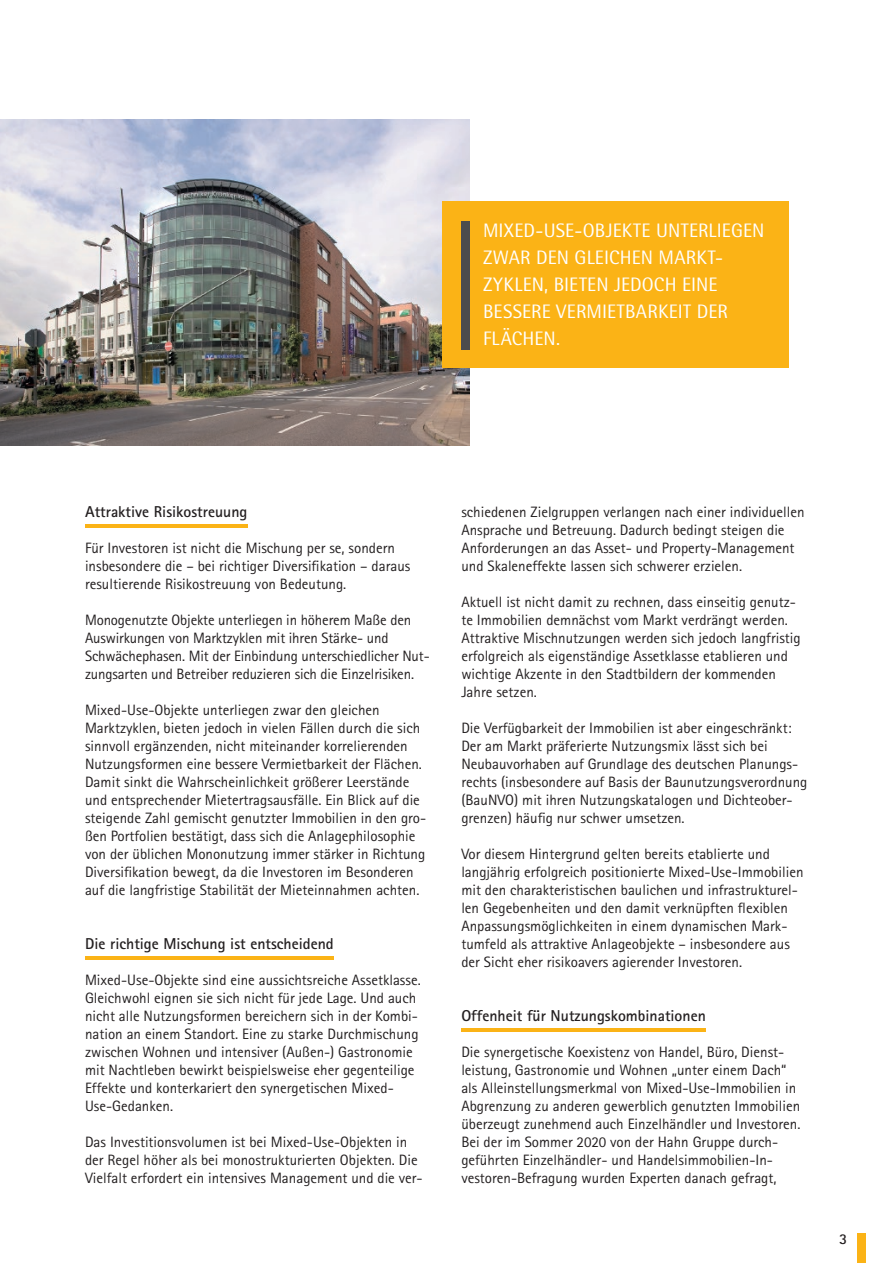
<style>
.page{position:relative;width:893px;height:1263px;background:#fff}
.page>*{position:absolute;margin:0;border:0;box-sizing:border-box;transform-origin:0 0}
.t1{font:19.5px/27px "Rotis Semi Sans Std";letter-spacing:.005em;color:#fff}
.t2{font:700 15.75px "Rotis Sans Serif Std";color:#231f20}
.t3{font:15px/18px "Rotis Sans Serif Std";color:#231f20}
.t4{font:700 15px "Rotis Sans Serif Std";color:#231f20}
</style>
<div class="page">
<div style="left:857px;top:1233px;width:8px;height:30px;background:#fbb316"></div>
<hr style="left:85px;top:525px;width:162px;height:3px;background:#fbb316">
<hr style="left:85px;top:957px;width:249px;height:3px;background:#fbb316">
<hr style="left:461px;top:1029px;width:245px;height:3px;background:#fbb316">
<img style="left:0;top:119px;width:470px;height:326px">
<div style="left:442px;top:201px;width:347px;height:167px;background:#fbb316"></div>
<div style="left:461px;top:222px;width:9px;height:128px;background:#4b4c4d"></div>
<h1 class="t1" style="left:483px;top:217px;width:283px">MIXED-USE-OBJEKTE UNTERLIEGEN<br>ZWAR DEN GLEICHEN MARKT-<br>ZYKLEN, BIETEN JEDOCH EINE<br>BESSERE VERMIETBARKEIT DER<br>FLÄCHEN.</h1>
<p class="t2" style="left:85px;top:502px;width:164px">Attraktive Risikostreuung</p>
<p class="t3" style="left:85px;top:539px;width:327px">Für Investoren ist nicht die Mischung per se, sondern insbesondere die – bei richtiger Diversifikation – daraus resultierende Risikostreuung von Bedeutung.</p>
<p class="t3" style="left:85px;top:611px;width:346px">Monogenutzte Objekte unterliegen in höherem Maße den Auswirkungen von Marktzyklen mit ihren Stärke- und Schwächephasen. Mit der Einbindung unterschiedlicher Nut&shy;zungsarten und Betreiber reduzieren sich die Einzelrisiken.</p>
<p class="t3" style="left:85px;top:701px;width:343px">Mixed-Use-Objekte unterliegen zwar den gleichen Marktzyklen, bieten jedoch in vielen Fällen durch die sich sinnvoll ergänzenden, nicht miteinander korrelierenden Nutzungsformen eine bessere Vermietbarkeit der Flächen.<br>Damit sinkt die Wahrscheinlichkeit größerer Leerstände und entsprechender Mietertragsausfälle. Ein Blick auf die steigende Zahl gemischt genutzter Immobilien in den gro&shy;ßen Portfolien bestätigt, dass sich die Anlagephilosophie von der üblichen Mononutzung immer stärker in Richtung Diversifikation bewegt, da die Investoren im Besonderen auf die langfristige Stabilität der Mieteinnahmen achten.</p>
<p class="t2" style="left:85px;top:934px;width:250px">Die richtige Mischung ist entscheidend</p>
<p class="t3" style="left:85px;top:971px;width:337px">Mixed-Use-Objekte sind eine aussichtsreiche Assetklasse.<br>Gleichwohl eignen sie sich nicht für jede Lage. Und auch nicht alle Nutzungsformen bereichern sich in der Kombi&shy;nation an einem Standort. Eine zu starke Durchmischung zwischen Wohnen und intensiver (Außen-) Gastronomie mit Nachtleben bewirkt beispielsweise eher gegenteilige Effekte und konterkariert den synergetischen Mixed-Use-Gedanken.</p>
<p class="t3" style="left:85px;top:1133px;width:339px">Das Investitionsvolumen ist bei Mixed-Use-Objekten in der Regel höher als bei monostrukturierten Objekten. Die<br>Vielfalt erfordert ein intensives Management und die ver-</p>
<p class="t3" style="left:461px;top:503px;width:345px">schiedenen Zielgruppen verlangen nach einer individuellen Ansprache und Betreuung. Dadurch bedingt steigen die Anforderungen an das Asset- und Property-Management und Skaleneffekte lassen sich schwerer erzielen.</p>
<p class="t3" style="left:461px;top:593px;width:341px">Aktuell ist nicht damit zu rechnen, dass einseitig genutz&shy;te Immobilien demnächst vom Markt verdrängt werden.<br>Attraktive Mischnutzungen werden sich jedoch langfristig erfolgreich als eigenständige Assetklasse etablieren und wichtige Akzente in den Stadtbildern der kommenden Jahre setzen.</p>
<p class="t3" style="left:461px;top:719px;width:347px">Die Verfügbarkeit der Immobilien ist aber eingeschränkt:<br>Der am Markt präferierte Nutzungsmix lässt sich bei Neubauvorhaben auf Grundlage des deutschen Planungs&shy;rechts (insbesondere auf Basis der Baunutzungsverordnung (BauNVO) mit ihren Nutzungskatalogen und Dichteober&shy;grenzen) häufig nur schwer umsetzen.</p>
<p class="t3" style="left:461px;top:845px;width:344px">Vor diesem Hintergrund gelten bereits etablierte und langjährig erfolgreich positionierte Mixed-Use-Immobilien mit den charakteristischen baulichen und infrastrukturel&shy;len Gegebenheiten und den damit verknüpften flexiblen Anpassungsmöglichkeiten in einem dynamischen Mark&shy;tumfeld als attraktive Anlageobjekte – insbesondere aus der Sicht eher risikoavers agierender Investoren.</p>
<p class="t2" style="left:461px;top:1006px;width:246px">Offenheit für Nutzungskombinationen</p>
<p class="t3" style="left:461px;top:1043px;width:341px">Die synergetische Koexistenz von Handel, Büro, Dienst&shy;leistung, Gastronomie und Wohnen „unter einem Dach“ als Alleinstellungsmerkmal von Mixed-Use-Immobilien in Abgrenzung zu anderen gewerblich genutzten Immobilien überzeugt zunehmend auch Einzelhändler und Investoren.<br>Bei der im Sommer 2020 von der Hahn Gruppe durch&shy;geführten Einzelhändler- und Handelsimmobilien-In&shy;vestoren-Befragung wurden Experten danach gefragt,</p>
<p class="t4" style="left:839px;top:1229px;width:10px">3</p>
</div>
